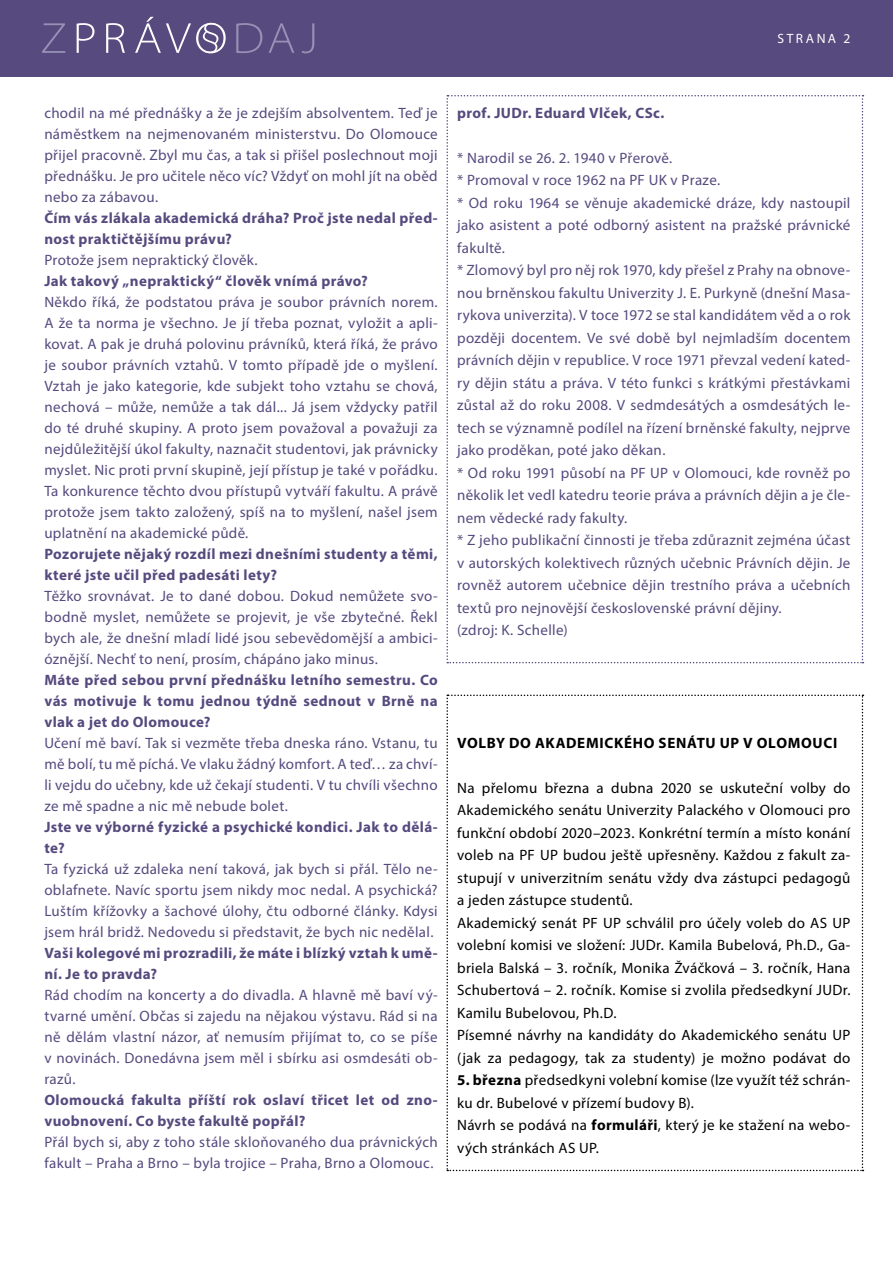
<style>
.page{position:relative;width:893px;height:1263px;background:#fff}
.page>*{position:absolute;margin:0;border:0;box-sizing:border-box;transform-origin:0 0}
.t1{font:15px/21px "Myriad Pro";letter-spacing:.02em;color:#564a7e;text-align:justify}
.t2{font:15px/22.5px "Myriad Pro";letter-spacing:.02em;color:#000}
.t3{font:700 15px/21px "Myriad Pro";letter-spacing:.025em;color:#564a7e}
.t4{font:700 15px "Myriad Pro";letter-spacing:.045em;color:#000}
.t5{font:13.5px "Myriad Pro";letter-spacing:.19em;color:#fff}
.s1{font-weight:700}
</style>
<div class="page">
<div style="left:0;top:0;width:893px;height:77px;background:#564a7e"></div>
<svg style="left:236px;top:23px;width:78px;height:30px"></svg>
<svg style="left:42px;top:23px;width:23px;height:30px"></svg>
<svg style="left:77px;top:17px;width:149px;height:36px"></svg>
<svg style="left:446px;top:95px;width:417px;height:568px"></svg>
<svg style="left:446px;top:694px;width:417px;height:477px"></svg>
<p class="t5" style="left:777px;top:30px;width:75px">STRANA 2</p>
<p class="t1" style="left:44px;top:102px;width:395px">chodil na mé přednášky a že je zdejším absolventem. Teď je náměstkem na nejmenovaném ministerstvu. Do Olomouce přijel pracovně. Zbyl mu čas, a tak si přišel poslechnout moji přednášku. Je pro učitele něco víc? Vždyť on mohl jít na oběd nebo za zábavou.</p>
<p class="t3" style="left:44px;top:207px;width:395px">Čím vás zlákala akademická dráha? Proč jste nedal před&shy;nost praktičtějšímu právu?</p>
<p class="t1" style="left:44px;top:249px;width:215px">Protože jsem nepraktický člověk.</p>
<p class="t3" style="left:44px;top:270px;width:325px">Jak takový „nepraktický“ člověk vnímá právo?</p>
<p class="t1" style="left:44px;top:291px;width:395px">Někdo říká, že podstatou práva je soubor právních norem.<br>A že ta norma je všechno. Je jí třeba poznat, vyložit a apli&shy;kovat. A pak je druhá polovinu právníků, která říká, že právo je soubor právních vztahů. V tomto případě jde o myšlení.<br>Vztah je jako kategorie, kde subjekt toho vztahu se chová, nechová – může, nemůže a tak dál... Já jsem vždycky patřil do té druhé skupiny. A proto jsem považoval a považuji za nejdůležitější úkol fakulty, naznačit studentovi, jak právnicky myslet. Nic proti první skupině, její přístup je také v pořádku.<br>Ta konkurence těchto dvou přístupů vytváří fakultu. A právě protože jsem takto založený, spíš na to myšlení, našel jsem uplatnění na akademické půdě.</p>
<p class="t3" style="left:44px;top:543px;width:395px">Pozorujete nějaký rozdíl mezi dnešními studenty a těmi, které jste učil před padesáti lety?</p>
<p class="t1" style="left:44px;top:585px;width:395px">Těžko srovnávat. Je to dané dobou. Dokud nemůžete svo&shy;bodně myslet, nemůžete se projevit, je vše zbytečné. Řekl bych ale, že dnešní mladí lidé jsou sebevědomější a ambici&shy;óznější. Nechť to není, prosím, chápáno jako minus.</p>
<p class="t3" style="left:44px;top:669px;width:395px;text-align:justify">Máte před sebou první přednášku letního semestru. Co vás motivuje k tomu jednou týdně sednout v Brně na vlak a jet do Olomouce?</p>
<p class="t1" style="left:44px;top:732px;width:395px">Učení mě baví. Tak si vezměte třeba dneska ráno. Vstanu, tu mě bolí, tu mě píchá. Ve vlaku žádný komfort. A teď… za chví&shy;li vejdu do učebny, kde už čekají studenti. V tu chvíli všechno ze mě spadne a nic mě nebude bolet.</p>
<p class="t3" style="left:44px;top:816px;width:395px">Jste ve výborné fyzické a psychické kondici. Jak to dělá&shy;te?</p>
<p class="t1" style="left:44px;top:858px;width:395px">Ta fyzická už zdaleka není taková, jak bych si přál. Tělo ne&shy;oblafnete. Navíc sportu jsem nikdy moc nedal. A psychická?<br>Luštím křížovky a šachové úlohy, čtu odborné články. Kdysi jsem hrál bridž. Nedovedu si představit, že bych nic nedělal.</p>
<p class="t3" style="left:44px;top:942px;width:395px">Vaši kolegové mi prozradili, že máte i blízký vztah k umě&shy;ní. Je to pravda?</p>
<p class="t1" style="left:44px;top:984px;width:395px">Rád chodím na koncerty a do divadla. A hlavně mě baví vý&shy;tvarné umění. Občas si zajedu na nějakou výstavu. Rád si na ně dělám vlastní názor, ať nemusím přijímat to, co se píše v novinách. Donedávna jsem měl i sbírku asi osmdesáti ob&shy;razů.</p>
<p class="t3" style="left:44px;top:1089px;width:395px">Olomoucká fakulta příští rok oslaví třicet let od zno&shy;vuobnovení. Co byste fakultě popřál?</p>
<p class="t1" style="left:44px;top:1131px;width:395px">Přál bych si, aby z toho stále skloňovaného dua právnických fakult – Praha a Brno – byla trojice – Praha, Brno a Olomouc.</p>
<p class="t3" style="left:457px;top:102px;width:209px">prof. JUDr. Eduard Vlček, CSc.</p>
<p class="t1" style="left:457px;top:146px;width:395px;line-height:22.5px;text-align:left">* Narodil se 26. 2. 1940 v Přerově.<br>* Promoval v roce 1962 na PF UK v Praze.<br>* Od roku 1964 se věnuje akademické dráze, kdy nastoupil jako asistent a poté odborný asistent na pražské právnické fakultě.<br>* Zlomový byl pro něj rok 1970, kdy přešel z Prahy na obnove&shy;nou brněnskou fakultu Univerzity J. E. Purkyně (dnešní Masa&shy;rykova univerzita). V toce 1972 se stal kandidátem věd a o rok později docentem. Ve své době byl nejmladším docentem právních dějin v republice. V roce 1971 převzal vedení kated&shy;ry dějin státu a práva. V této funkci s krátkými přestávkami zůstal až do roku 2008. V sedmdesátých a osmdesátých le&shy;tech se významně podílel na řízení brněnské fakulty, nejprve jako proděkan, poté jako děkan.<br>* Od roku 1991 působí na PF UP v Olomouci, kde rovněž po několik let vedl katedru teorie práva a právních dějin a je čle&shy;nem vědecké rady fakulty.<br>* Z jeho publikační činnosti je třeba zdůraznit zejména účast v autorských kolektivech různých učebnic Právních dějin. Je rovněž autorem učebnice dějin trestního práva a učebních textů pro nejnovější československé právní dějiny.<br>(zdroj: K. Schelle)</p>
<p class="t4" style="left:457px;top:733px;width:381px">VOLBY DO AKADEMICKÉHO SENÁTU UP V OLOMOUCI</p>
<p class="t2" style="left:457px;top:776px;width:395px">Na přelomu března a dubna 2020 se uskuteční volby do Akademického senátu Univerzity Palackého v Olomouci pro funkční období 2020–2023. Konkrétní termín a místo konání voleb na PF UP budou ještě upřesněny. Každou z fakult za&shy;stupují v univerzitním senátu vždy dva zástupci pedagogů a jeden zástupce studentů.<br>Akademický senát PF UP schválil pro účely voleb do AS UP volební komisi ve složení: JUDr. Kamila Bubelová, Ph.D., Ga&shy;briela Balská – 3. ročník, Monika Žváčková – 3. ročník, Hana Schubertová – 2. ročník. Komise si zvolila předsedkyní JUDr.<br>Kamilu Bubelovou, Ph.D.<br>Písemné návrhy na kandidáty do Akademického senátu UP (jak za pedagogy, tak za studenty) je možno podávat do</p>
<p class="t2" style="left:457px;top:1069px;width:395px"><span class="s1">5. března</span> předsedkyni volební komise (lze využít též schrán&shy;ku dr. Bubelové v přízemí budovy B).<br>Návrh se podává na <span class="s1">formuláři</span>, který je ke stažení na webo&shy;vých stránkách AS UP.</p>
</div>
